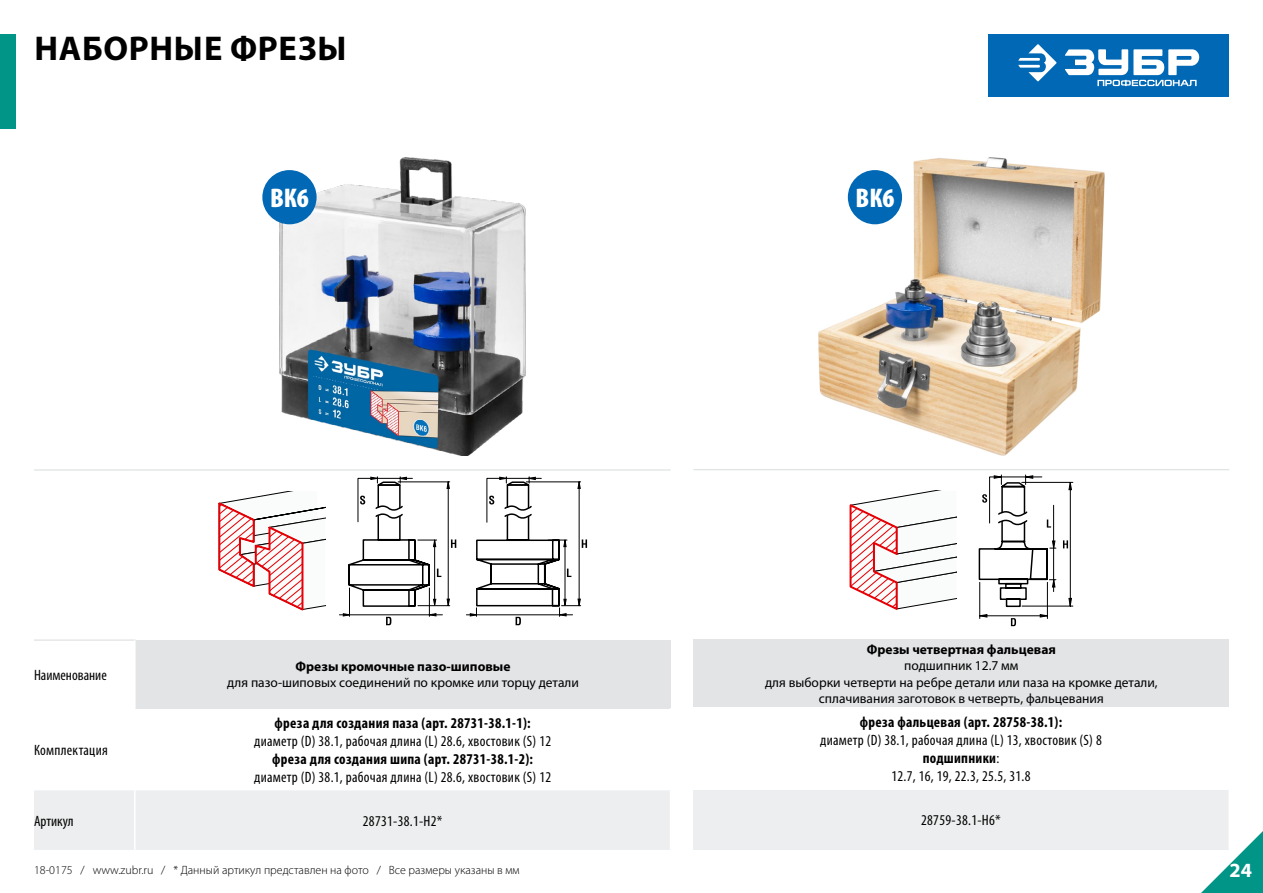
<style>
.page{position:relative;width:1263px;height:893px;background:#fff}
.page>*{position:absolute;margin:0;border:0;box-sizing:border-box;transform-origin:0 0}
.t1{font:700 34.5px "Myriad Pro";letter-spacing:.02em;color:#000}
.t2{font:900 condensed 27.15px "Myriad Pro";color:#fff}
.t3{font:700 20.25px "Myriad Pro";color:#fff}
.t4{font:condensed 15px/18px "Myriad Pro";letter-spacing:.02em;color:#000;text-align:center}
.t5{font:700 condensed 15px "Myriad Pro";letter-spacing:.02em;color:#000}
.t6{font:condensed 15px "Myriad Pro";color:#000}
.t7{font:13.5px/16.2px "Myriad Pro";color:#000;text-align:center}
.t8{font:700 13.5px "Myriad Pro";color:#000}
.t9{font:300 12px "Myriad Pro";color:#000}
.s1{font-weight:700}
</style>
<div class="page">
<div style="left:989px;top:34px;width:240px;height:62px;background:#0068b5"></div>
<svg style="left:1018px;top:44px;width:39px;height:37px"></svg>
<svg style="left:1065px;top:49px;width:134px;height:37px"></svg>
<svg style="left:1201px;top:831px;width:62px;height:62px"></svg>
<div style="left:135px;top:640px;width:536px;height:68px;background:#e3e4e6"></div>
<div style="left:34px;top:790px;width:636px;height:60px;background:#edeeef"></div>
<hr style="left:34px;top:470px;width:101px;height:1px;background:#d8dbdc">
<hr style="left:135px;top:470px;width:536px;height:1px;background:#d8dbdc">
<hr style="left:34px;top:640px;width:102px;height:1px;background:#d8dbdc">
<hr style="left:134px;top:640px;width:2px;height:68px;background:#fff">
<hr style="left:134px;top:790px;width:2px;height:60px;background:#fff">
<img style="left:280px;top:158px;width:246px;height:298px">
<svg style="left:218px;top:491px;width:107px;height:120px"></svg>
<hr style="left:339px;top:614px;width:103px;height:1px;background:#000">
<svg style="left:343px;top:476px;width:113px;height:149px"></svg>
<hr style="left:466px;top:614px;width:106px;height:1px;background:#000">
<svg style="left:468px;top:476px;width:119px;height:149px"></svg>
<div style="left:693px;top:640px;width:536px;height:67px;background:#e3e4e6"></div>
<div style="left:693px;top:790px;width:536px;height:59px;background:#edeeef"></div>
<hr style="left:693px;top:469px;width:536px;height:1px;background:#d8dbdc">
<hr style="left:1228px;top:790px;width:2px;height:59px;background:#fff">
<img style="left:818px;top:158px;width:287px;height:298px">
<svg style="left:849px;top:491px;width:107px;height:119px"></svg>
<svg style="left:1063px;top:540px;width:5px;height:8px"></svg>
<svg style="left:1011px;top:618px;width:5px;height:8px"></svg>
<svg style="left:1040px;top:614px;width:7px;height:4px"></svg>
<svg style="left:980px;top:614px;width:7px;height:4px"></svg>
<hr style="left:1022px;top:606px;width:51px;height:1px;background:#000">
<hr style="left:1022px;top:482px;width:51px;height:1px;background:#000">
<hr style="left:1070px;top:482px;width:1px;height:124px;background:#000">
<svg style="left:1068px;top:482px;width:4px;height:8px"></svg>
<svg style="left:1068px;top:598px;width:4px;height:9px"></svg>
<hr style="left:979px;top:582px;width:1px;height:36px;background:#000">
<hr style="left:1047px;top:582px;width:1px;height:36px;background:#000">
<hr style="left:980px;top:615px;width:67px;height:1px;background:#000">
<svg style="left:978px;top:474px;width:78px;height:134px"></svg>
<div style="left:262px;top:170px;width:55px;height:54px;background:#0068b5;border-radius:50%"></div>
<div style="left:848px;top:170px;width:54px;height:54px;background:#0068b5;border-radius:50%"></div>
<div style="left:0;top:34px;width:16px;height:95px;background:#009586"></div>
<h1 class="t1" style="left:34px;top:26px;width:314px">НАБОРНЫЕ ФРЕЗЫ</h1>
<h2 class="t2" style="left:270px;top:183px;width:40px">ВК6</h2>
<h2 class="t2" style="left:855px;top:183px;width:40px">ВК6</h2>
<p class="t6" style="left:34px;top:666px;width:74px">Наименование</p>
<p class="t4" style="left:34px;top:741px;width:75px">Комплектация</p>
<p class="t8" style="left:296px;top:658px;width:217px">Фрезы кромочные пазо-шиповые</p>
<p class="t7" style="left:227px;top:674px;width:353px">для пазо-шиповых соединений по кромке или торцу детали</p>
<p class="t5" style="left:275px;top:713px;width:258px">фреза для создания паза (арт. 28731-38.1-1):</p>
<p class="t4" style="left:254px;top:732px;width:299px">диаметр (D) 38.1, рабочая длина (L) 28.6, хвостовик (S) 12</p>
<p class="t5" style="left:272px;top:749px;width:262px">фреза для создания шипа (арт. 28731-38.1-2):</p>
<p class="t4" style="left:254px;top:768px;width:299px">диаметр (D) 38.1, рабочая длина (L) 28.6, хвостовик (S) 12</p>
<p class="t6" style="left:34px;top:812px;width:41px">Артикул</p>
<p class="t4" style="left:363px;top:812px;width:81px">28731-38.1-H2*</p>
<p class="t9" style="left:34px;top:862px;width:487px">18-0175 / www.zubr.ru / * Данный артикул представлен на фото / Все размеры указаны в мм</p>
<p class="t8" style="left:867px;top:641px;width:191px">Фрезы четвертная фальцевая</p>
<p class="t7" style="left:765px;top:658px;width:394px">подшипник 12.7 мм<br>для выборки четверти на ребре детали или паза на кромке детали, сплачивания заготовок в четверть, фальцевания</p>
<p class="t5" style="left:860px;top:712px;width:204px">фреза фальцевая (арт. 28758-38.1):</p>
<p class="t4" style="left:820px;top:731px;width:283px">диаметр (D) 38.1, рабочая длина (L) 13, хвостовик (S) 8 <span class="s1">подшипники</span>:<br>12.7, 16, 19, 22.3, 25.5, 31.8</p>
<p class="t4" style="left:921px;top:811px;width:81px">28759-38.1-H6*</p>
<h3 class="t3" style="left:1229px;top:857px;width:24px">24</h3>
</div>
